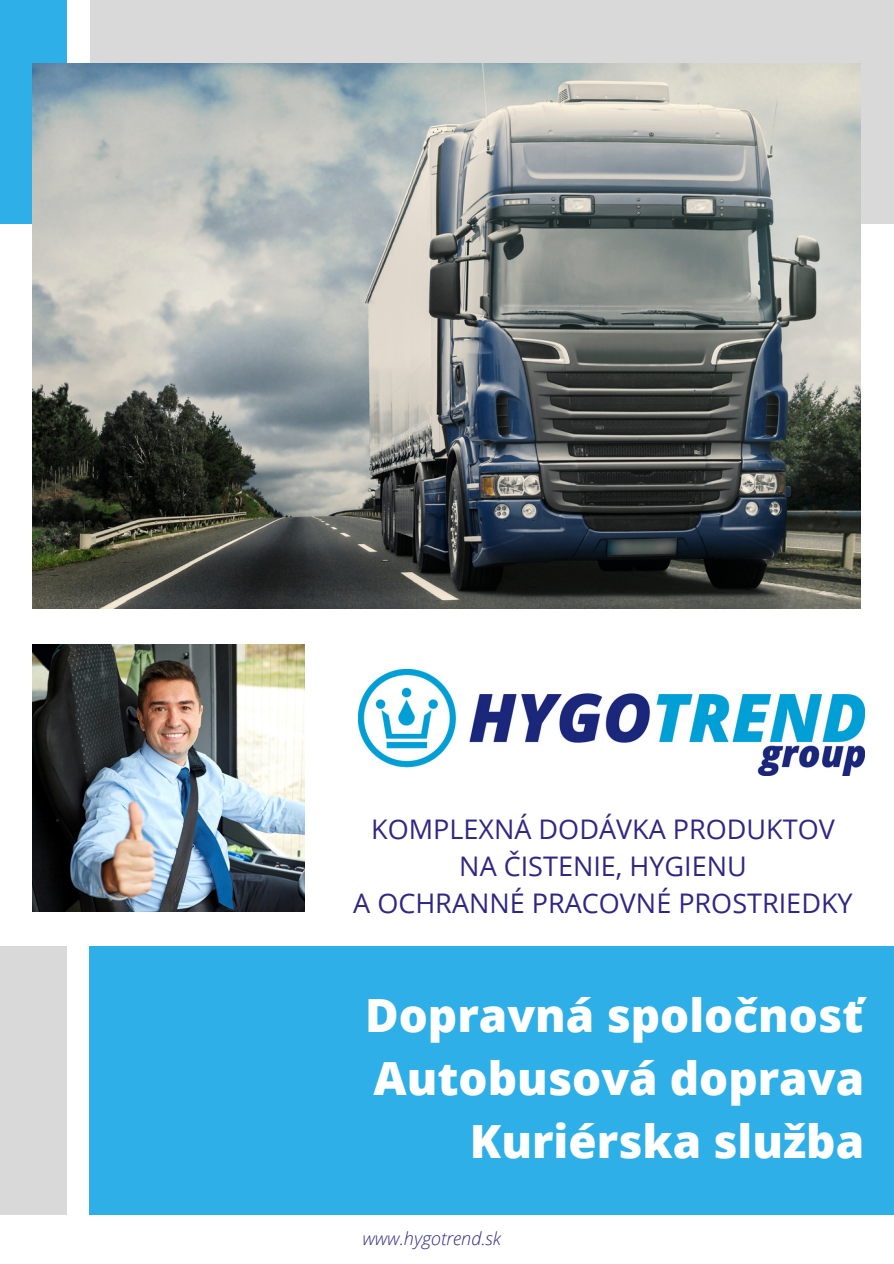
<style>
.page{position:relative;width:894px;height:1264px;background:#fff}
.page>*{position:absolute;margin:0;border:0;box-sizing:border-box;transform-origin:0 0}
.t1{font:800 45.75px/63px "Open Sans";color:#fff;text-align:right}
.t2{font:27px/37.2px "Open Sans";color:#312783;text-align:center}
.t3{font:italic 300 18px "Open Sans";color:#312783}
</style>
<div class="page">
<div style="left:89px;top:946px;width:804px;height:268px;background:#2eafe8"></div>
<div style="left:0;top:946px;width:66px;height:268px;background:#d9d9d9"></div>
<img style="left:359px;top:669px;width:505px;height:106px">
<div style="left:0;top:0;width:66px;height:223px;background:#2eafe8"></div>
<div style="left:91px;top:0;width:802px;height:223px;background:#d9d9d9"></div>
<img style="left:32px;top:64px;width:828px;height:544px">
<img style="left:32px;top:644px;width:272px;height:267px">
<h1 class="t2" style="left:353px;top:809px;width:501px">KOMPLEXNÁ DODÁVKA PRODUKTOV<br>NA ČISTENIE, HYGIENU<br>A OCHRANNÉ PRACOVNÉ PROSTRIEDKY</h1>
<h2 class="t1" style="left:365px;top:982px;width:500px">Dopravná spoločnosť<br>Autobusová doprava<br>Kuriérska služba</h2>
<p class="t3" style="left:363px;top:1225px;width:140px">www.hygotrend.sk</p>
</div>
